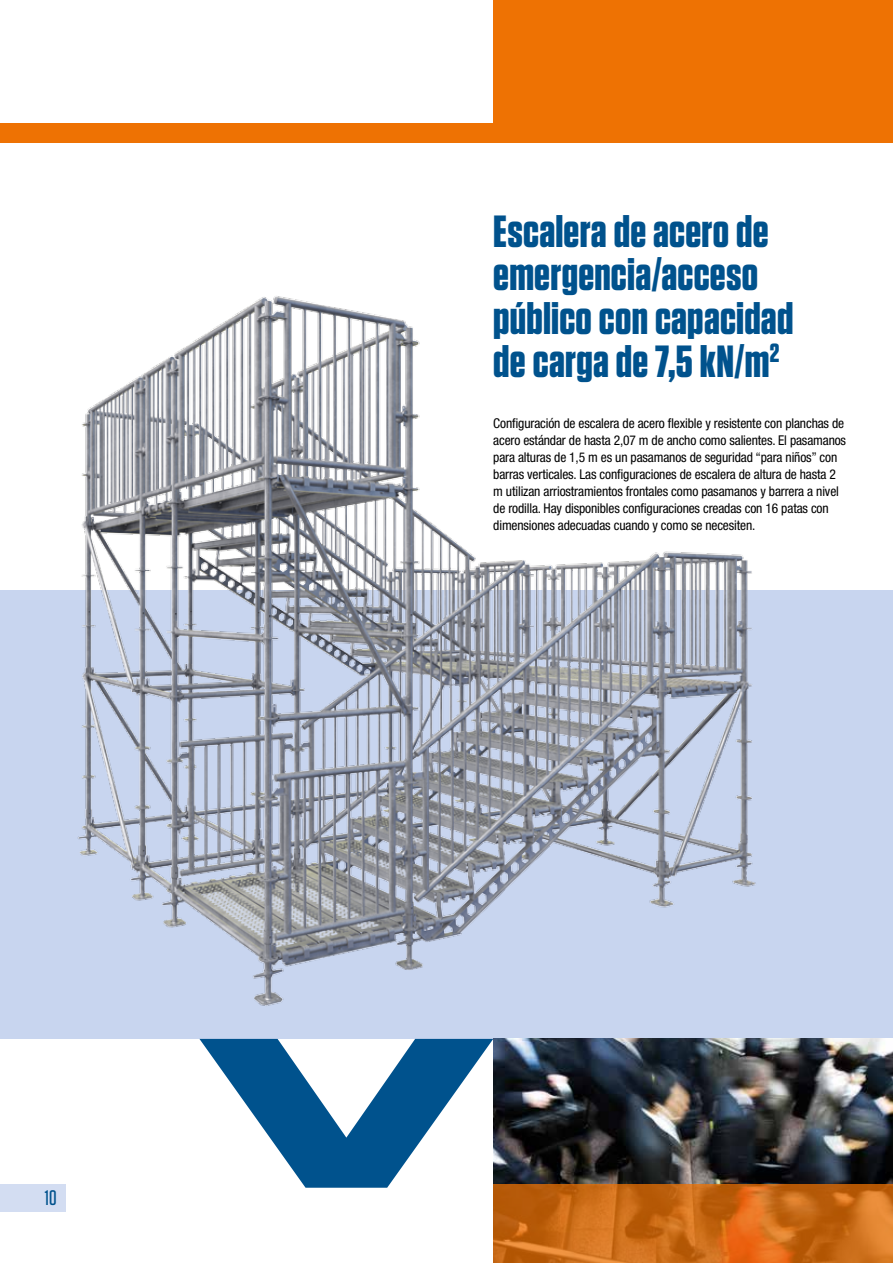
<style>
.page{position:relative;width:893px;height:1263px;background:#fff}
.page>*{position:absolute;margin:0;border:0;box-sizing:border-box;transform-origin:0 0}
.t1{font:700 45px/43.5px "Tungsten";letter-spacing:.005em;color:#00528d}
.t2{font:500 21px "Tungsten";color:#00528d}
.t3{font:condensed 13.5px/17px "Helvetica Neue LT Pro";letter-spacing:-.01em;color:#000}
</style>
<div class="page">
<div style="left:0;top:123px;width:893px;height:19px;background:#ee7203"></div>
<div style="left:0;top:591px;width:893px;height:448px;background:#c8d5ef"></div>
<img style="left:493px;top:1039px;width:400px;height:146px">
<div style="left:493px;top:0;width:400px;height:123px;background:#ee7203"></div>
<img style="left:0;top:296px;width:829px;height:710px">
<div style="left:0;top:1185px;width:66px;height:27px;background:#d3ddf2"></div>
<svg style="left:199px;top:1039px;width:294px;height:149px"></svg>
<svg style="left:493px;top:1185px;width:400px;height:78px;background:#ca6916"></svg>
<h2 class="t2" style="left:45px;top:1187px;width:13px">10</h2>
<h1 class="t1" style="left:493px;top:210px;width:302px">Escalera de acero de emergencia/acceso público con capacidad de carga de 7,5 kN/m<sup>2</sup></h1>
<p class="t3" style="left:493px;top:414px;width:354px">Configuración de escalera de acero flexible y resistente con planchas de acero estándar de hasta 2,07 m de ancho como salientes. El pasamanos para alturas de 1,5 m es un pasamanos de seguridad “para niños” con barras verticales. Las configuraciones de escalera de altura de hasta 2 m utilizan arriostramientos frontales como pasamanos y barrera a nivel de rodilla. Hay disponibles configuraciones creadas con 16 patas con dimensiones adecuadas cuando y como se necesiten.</p>
</div>
